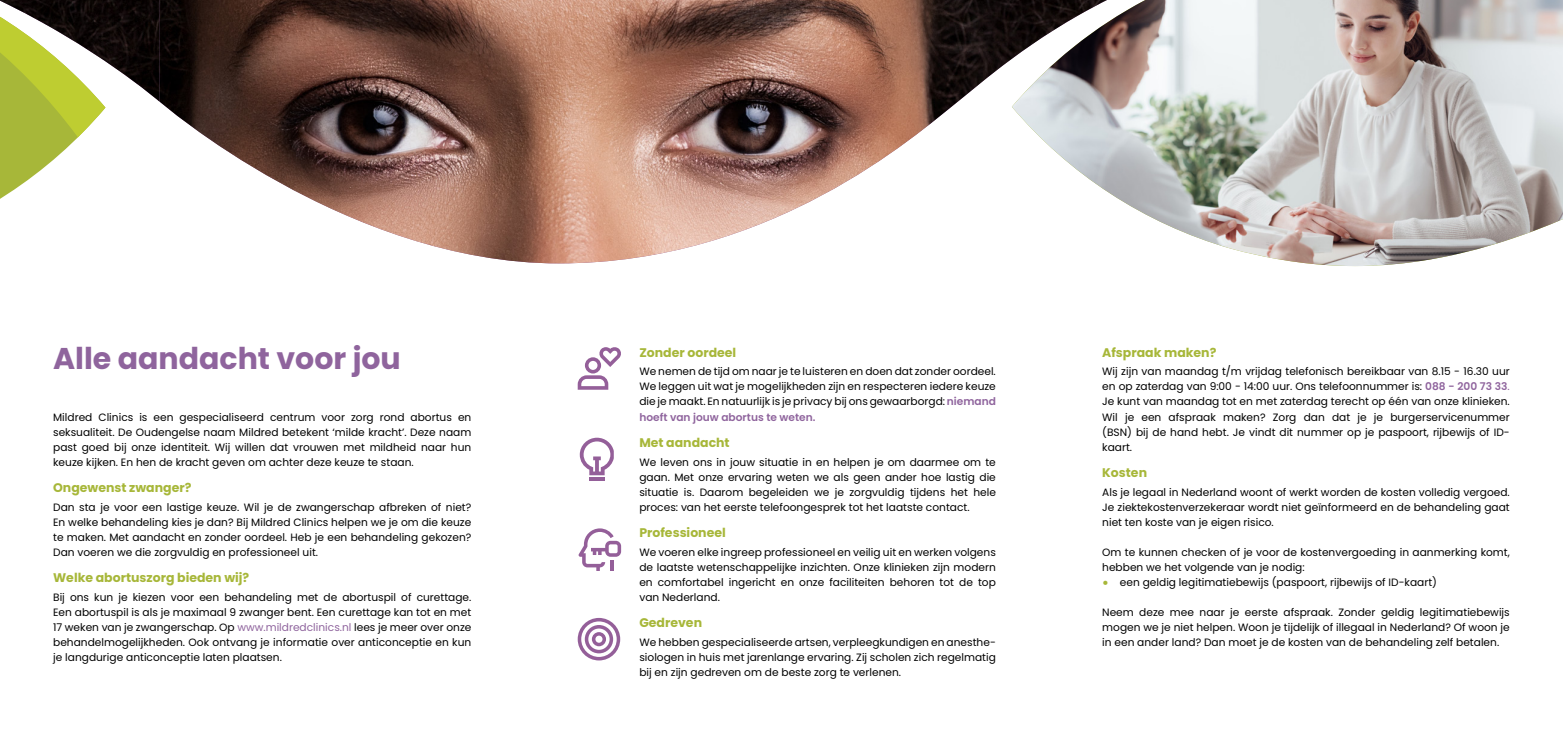
<style>
.page{position:relative;width:1563px;height:745px;background:#fff}
.page>*{position:absolute;margin:0;border:0;box-sizing:border-box;transform-origin:0 0}
.t1{font:700 30px "Poppins";color:#8f649d}
.t2{font:700 12.5px "Poppins";color:#a7b739}
.t3{font:10.62px/15px "Poppins";color:#000;text-align:justify}
.s1{color:#8f649d}
.s2{font-weight:600;color:#8f649d}
.s3{font-weight:900;font-size:12.5px;color:#a7b739}
</style>
<div class="page">
<img style="left:105px;top:0;width:907px;height:263px">
<img style="left:1012px;top:0;width:551px;height:266px">
<svg style="left:0;top:0;width:105px;height:199px"></svg>
<svg style="left:578px;top:347px;width:43px;height:42px"></svg>
<svg style="left:578px;top:528px;width:43px;height:42px"></svg>
<svg style="left:578px;top:617px;width:42px;height:43px"></svg>
<hr style="left:589px;top:477px;width:15px;height:3px;background:#945f99">
<svg style="left:580px;top:437px;width:34px;height:38px"></svg>
<h1 class="t1" style="left:53px;top:340px;width:349px">Alle aandacht voor jou</h1>
<p class="t3" style="left:53px;top:409px;width:420px">Mildred Clinics is een gespecialiseerd centrum voor zorg rond abortus en seksualiteit. De Oudengelse naam Mildred betekent ‘milde kracht’. Deze naam past goed bij onze identiteit. Wij willen dat vrouwen met mildheid naar hun keuze kijken. En hen de kracht geven om achter deze keuze te staan.</p>
<p class="t2" style="left:53px;top:480px;width:140px">Ongewenst zwanger?</p>
<p class="t3" style="left:53px;top:499px;width:420px">Dan sta je voor een lastige keuze. Wil je de zwangerschap afbreken of niet?<br>En welke behandeling kies je dan? Bij Mildred Clinics helpen we je om die keuze te maken. Met aandacht en zonder oordeel. Heb je een behandeling gekozen?<br>Dan voeren we die zorgvuldig en professioneel uit.</p>
<p class="t2" style="left:53px;top:570px;width:198px">Welke abortuszorg bieden wij?</p>
<p class="t3" style="left:53px;top:589px;width:420px">Bij ons kun je kiezen voor een behandeling met de abortuspil of curettage.<br>Een abortuspil is als je maximaal 9 zwanger bent. Een curettage kan tot en met 17 weken van je zwangerschap. Op <span class="s1">www.mildredclinics.nl</span> lees je meer over onze behandelmogelijkheden. Ook ontvang je informatie over anticonceptie en kun je langdurige anticonceptie laten plaatsen.</p>
<p class="t2" style="left:639px;top:345px;width:98px">Zonder oordeel</p>
<p class="t3" style="left:639px;top:364px;width:358px">We nemen de tijd om naar je te luisteren en doen dat zonder oordeel.<br>We leggen uit wat je mogelijkheden zijn en respecteren iedere keuze die je maakt. En natuurlijk is je privacy bij ons gewaarborgd: <span class="s2">niemand hoeft van jouw abortus te weten.</span></p>
<p class="t2" style="left:639px;top:435px;width:92px">Met aandacht</p>
<p class="t3" style="left:639px;top:454px;width:358px">We leven ons in jouw situatie in en helpen je om daarmee om te gaan. Met onze ervaring weten we als geen ander hoe lastig die situatie is. Daarom begeleiden we je zorgvuldig tijdens het hele proces: van het eerste telefoongesprek tot het laatste contact.</p>
<p class="t2" style="left:639px;top:525px;width:88px">Professioneel</p>
<p class="t3" style="left:639px;top:544px;width:358px">We voeren elke ingreep professioneel en veilig uit en werken volgens de laatste wetenschappelijke inzichten. Onze klinieken zijn modern en comfortabel ingericht en onze faciliteiten behoren tot de top van Nederland.</p>
<p class="t2" style="left:639px;top:615px;width:64px">Gedreven</p>
<p class="t3" style="left:639px;top:634px;width:358px">We hebben gespecialiseerde artsen, verpleegkundigen en anesthe&shy;siologen in huis met jarenlange ervaring. Zij scholen zich regelmatig bij en zijn gedreven om de beste zorg te verlenen.</p>
<p class="t2" style="left:1102px;top:345px;width:116px">Afspraak maken?</p>
<p class="t3" style="left:1102px;top:364px;width:409px">Wij zijn van maandag t/m vrijdag telefonisch bereikbaar van 8.15 - 16.30 uur en op zaterdag van 9:00 - 14:00 uur. Ons telefoonnummer is: <span class="s2">088 - 200 73 33</span><span class="s1">.<br></span>Je kunt van maandag tot en met zaterdag terecht op één van onze klinieken.<br>Wil je een afspraak maken? Zorg dan dat je je burgerservicenummer (BSN) bij de hand hebt. Je vindt dit nummer op je paspoort, rijbewijs of ID&shy;kaart.</p>
<p class="t2" style="left:1102px;top:465px;width:46px">Kosten</p>
<p class="t3" style="left:1102px;top:484px;width:409px">Als je legaal in Nederland woont of werkt worden de kosten volledig vergoed.<br>Je ziektekostenverzekeraar wordt niet geïnformeerd en de behandeling gaat niet ten koste van je eigen risico.</p>
<p class="t3" style="left:1102px;top:544px;width:409px">Om te kunnen checken of je voor de kostenvergoeding in aanmerking komt, hebben we het volgende van je nodig:</p>
<p class="t3" style="left:1102px;top:574px;width:336px"><span class="s3">•</span> een geldig legitimatiebewijs (paspoort, rijbewijs of ID-kaart)</p>
<p class="t3" style="left:1102px;top:604px;width:409px">Neem deze mee naar je eerste afspraak. Zonder geldig legitimatiebewijs mogen we je niet helpen. Woon je tijdelijk of illegaal in Nederland? Of woon je in een ander land? Dan moet je de kosten van de behandeling zelf betalen.</p>
</div>
